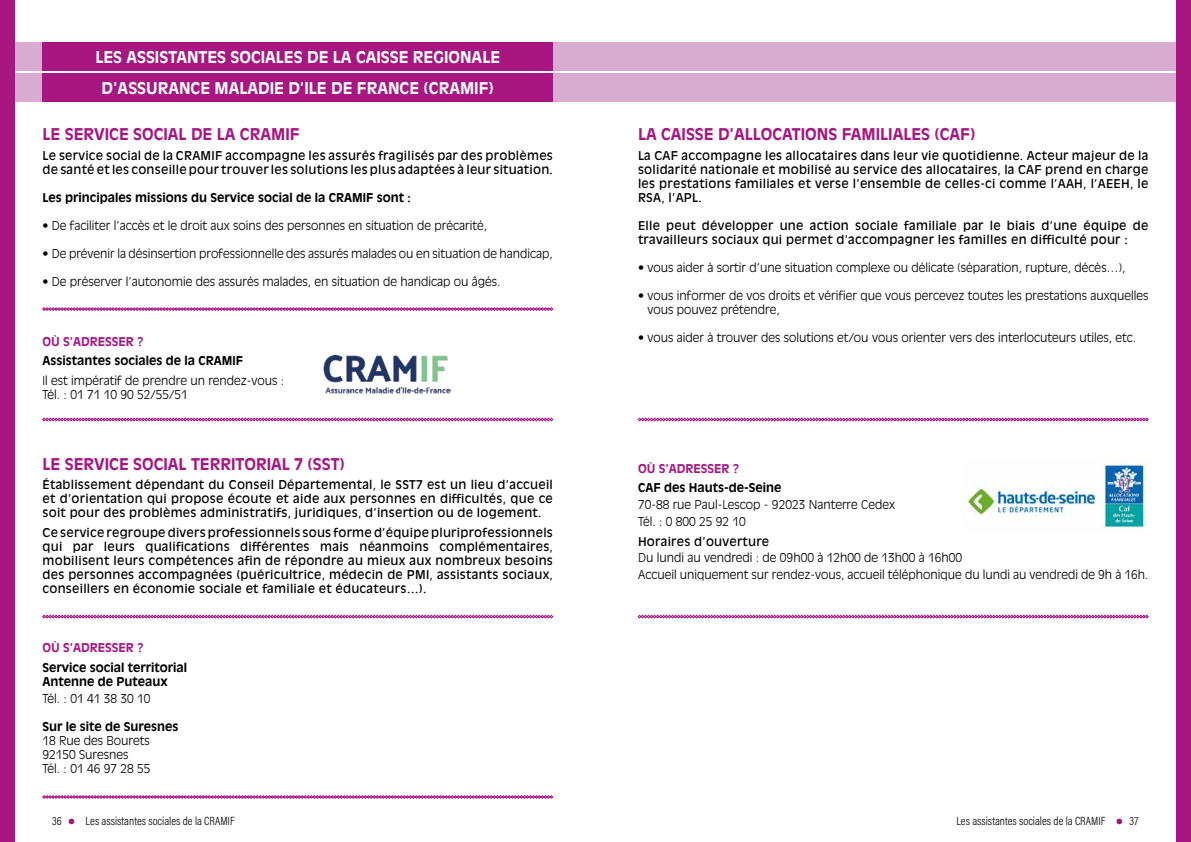
<style>
.page{position:relative;width:1191px;height:842px;background:#fff}
.page>*{position:absolute;margin:0;border:0;box-sizing:border-box;transform-origin:0 0}
.t1{font:700 16px "Antique Olive Std";color:#a71681}
.t2{font:700 16px/31.2px "Antique Olive Std";color:#fff;text-align:center}
.t3{font:12px/14px "Antique Olive Std";letter-spacing:.02em;color:#000;text-align:justify}
.t4{font:300 12px/14px "Antique Olive Std";color:#000}
.t5{font:700 12px/14px "Antique Olive Std";color:#000}
.t6{font:300 12px "Acumin Pro Cond";color:#000}
.t7{font:700 12px "Antique Olive Std";color:#a71681}
</style>
<div class="page">
<img style="left:323px;top:355px;width:128px;height:39px">
<img style="left:962px;top:459px;width:184px;height:69px">
<svg style="left:69px;top:819px;width:5px;height:5px"></svg>
<svg style="left:1116px;top:819px;width:6px;height:5px"></svg>
<svg style="left:42px;top:615px;width:511px;height:3px;background:#bd52a1"></svg>
<svg style="left:638px;top:615px;width:510px;height:3px;background:#bd52a1"></svg>
<svg style="left:42px;top:418px;width:511px;height:3px;background:#be53a2"></svg>
<svg style="left:638px;top:418px;width:510px;height:3px;background:#be53a2"></svg>
<svg style="left:42px;top:307px;width:511px;height:4px;background:#c86eb0"></svg>
<svg style="left:42px;top:795px;width:511px;height:4px;background:#c86eb0"></svg>
<div style="left:14px;top:43px;width:1162px;height:28px;background:#d8acd0"></div>
<div style="left:14px;top:74px;width:1162px;height:28px;background:#d8acd0"></div>
<div style="left:43px;top:43px;width:510px;height:28px;background:#a71681"></div>
<div style="left:43px;top:74px;width:510px;height:28px;background:#a71681"></div>
<div style="left:1176px;top:0;width:15px;height:842px;background:#a71681"></div>
<div style="left:0;top:0;width:14px;height:842px;background:#a71681"></div>
<h1 class="t2" style="left:95px;top:41px;width:406px">LES ASSISTANTES SOCIALES DE LA CAISSE REGIONALE<br>D’ASSURANCE MALADIE D’ILE DE FRANCE (CRAMIF)</h1>
<h1 class="t1" style="left:43px;top:124px;width:258px">LE SERVICE SOCIAL DE LA CRAMIF</h1>
<p class="t3" style="left:43px;top:148px;width:512px">Le service social de la CRAMIF accompagne les assurés fragilisés par des problèmes de santé et les conseille pour trouver les solutions les plus adaptées à leur situation.</p>
<p class="t5" style="left:43px;top:190px;width:370px">Les principales missions du Service social de la CRAMIF sont :</p>
<p class="t4" style="left:43px;top:219px;width:446px">• De faciliter l’accès et le droit aux soins des personnes en situation de précarité,</p>
<p class="t4" style="left:43px;top:247px;width:512px">• De prévenir la désinsertion professionnelle des assurés malades ou en situation de handicap,</p>
<p class="t4" style="left:43px;top:275px;width:459px">• De préserver l’autonomie des assurés malades, en situation de handicap ou âgés.</p>
<p class="t7" style="left:43px;top:334px;width:103px">OÙ S’ADRESSER ?</p>
<p class="t5" style="left:43px;top:354px;width:202px">Assistantes sociales de la CRAMIF</p>
<p class="t4" style="left:43px;top:374px;width:243px">Il est impératif de prendre un rendez-vous :<br>Tél. : 01 71 10 90 52/55/51</p>
<h1 class="t1" style="left:43px;top:454px;width:304px">LE SERVICE SOCIAL TERRITORIAL 7 (SST)</h1>
<p class="t3" style="left:43px;top:478px;width:512px">Établissement dépendant du Conseil Départemental, le SST7 est un lieu d’accueil et d’orientation qui propose écoute et aide aux personnes en difficultés, que ce soit pour des problèmes administratifs, juridiques, d’insertion ou de logement.</p>
<p class="t3" style="left:43px;top:526px;width:512px">Ce service regroupe divers professionnels sous forme d’équipe pluriprofessionnels qui par leurs qualifications différentes mais néanmoins complémentaires, mobilisent leurs compétences afin de répondre au mieux aux nombreux besoins des personnes accompagnées (puéricultrice, médecin de PMI, assistants sociaux, conseillers en économie sociale et familiale et éducateurs…).</p>
<p class="t7" style="left:43px;top:641px;width:103px">OÙ S’ADRESSER ?</p>
<p class="t5" style="left:43px;top:661px;width:146px">Service social territorial<br>Antenne de Puteaux</p>
<p class="t4" style="left:43px;top:692px;width:109px">Tél. : 01 41 38 30 10</p>
<p class="t5" style="left:43px;top:720px;width:138px">Sur le site de Suresnes</p>
<p class="t4" style="left:43px;top:734px;width:109px">18 Rue des Bourets<br>92150 Suresnes<br>Tél. : 01 46 97 28 55</p>
<h1 class="t1" style="left:638px;top:124px;width:339px">LA CAISSE D’ALLOCATIONS FAMILIALES (CAF)</h1>
<p class="t3" style="left:638px;top:148px;width:512px">La CAF accompagne les allocataires dans leur vie quotidienne. Acteur majeur de la solidarité nationale et mobilisé au service des allocataires, la CAF prend en charge les prestations familiales et verse l’ensemble de celles-ci comme l’AAH, l’AEEH, le RSA, l’APL.</p>
<p class="t3" style="left:638px;top:219px;width:512px">Elle peut développer une action sociale familiale par le biais d’une équipe de travailleurs sociaux qui permet d’accompagner les familles en difficulté pour :</p>
<p class="t4" style="left:638px;top:261px;width:489px">• vous aider à sortir d’une situation complexe ou délicate (séparation, rupture, décès…),</p>
<p class="t4" style="left:647px;top:289px;width:502px;text-indent:-9px">• vous informer de vos droits et vérifier que vous percevez toutes les prestations auxquelles vous pouvez prétendre,</p>
<p class="t4" style="left:638px;top:331px;width:499px">• vous aider à trouver des solutions et/ou vous orienter vers des interlocuteurs utiles, etc.</p>
<p class="t7" style="left:638px;top:461px;width:103px">OÙ S’ADRESSER ?</p>
<p class="t5" style="left:638px;top:481px;width:145px">CAF des Hauts-de-Seine</p>
<p class="t4" style="left:638px;top:496px;width:259px;line-height:16.8px">70-88 rue Paul-Lescop - 92023 Nanterre Cedex<br>Tél. : 0 800 25 92 10</p>
<p class="t3" style="left:638px;top:534px;width:133px">Horaires d’ouverture</p>
<p class="t4" style="left:638px;top:550px;width:512px;line-height:16.8px">Du lundi au vendredi : de 09h00 à 12h00 de 13h00 à 16h00<br>Accueil uniquement sur rendez-vous, accueil téléphonique du lundi au vendredi de 9h à 16h.</p>
<p class="t6" style="left:52px;top:813px;width:11px">36</p>
<p class="t6" style="left:86px;top:813px;width:150px">Les assistantes sociales de la CRAMIF</p>
<p class="t6" style="left:956px;top:813px;width:150px">Les assistantes sociales de la CRAMIF</p>
<p class="t6" style="left:1129px;top:813px;width:10px">37</p>
</div>
